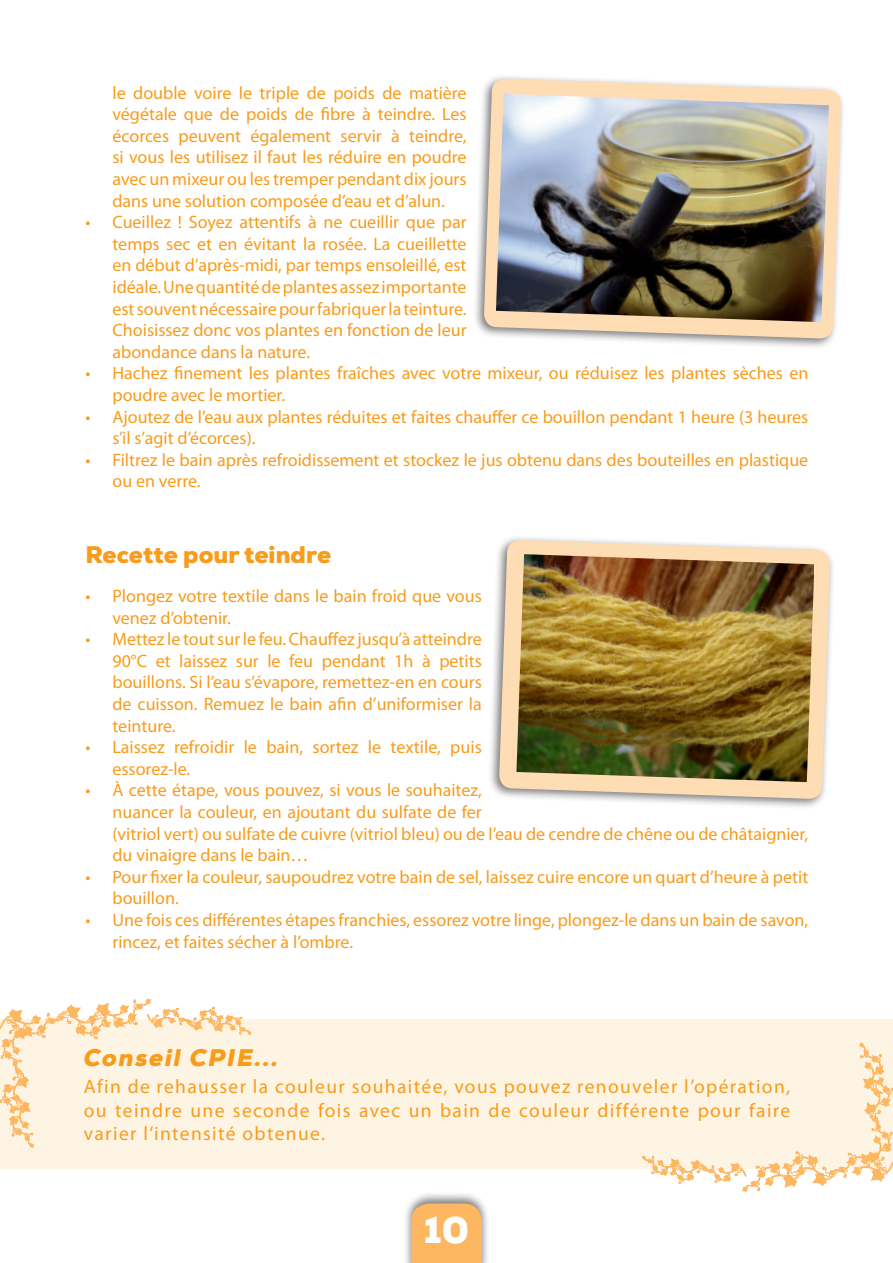
<style>
.page{position:relative;width:893px;height:1263px;background:#fff}
.page>*{position:absolute;margin:0;border:0;box-sizing:border-box;transform-origin:0 0}
.t1{font:900 37.5px "Nexa";color:#fff}
.t2{font:900 24px "Nexa";color:#f89c1c}
.t3{font:italic 900 24px "Nexa";letter-spacing:.07em;color:#f89c1c}
.t4{font:19.5px/23.4px "Myriad Pro";letter-spacing:.07em;color:#f89c1c;text-align:justify}
.t5{font:18px/21.6px "Myriad Pro";color:#f89c1c}
</style>
<div class="page">
<div style="left:0;top:1020px;width:893px;height:149px;background:#fef4e4"></div>
<div style="left:402px;top:1190px;width:88px;height:73px;background:#231f20;opacity:.6"></div>
<div style="left:411px;top:1203px;width:71px;height:60px;background:#fcb760"></div>
<div style="left:487px;top:534px;width:347px;height:275px;background:#231f20;opacity:.6"></div>
<svg style="left:499px;top:540px;width:331px;height:259px;background:#f1dabe"></svg>
<img style="left:516px;top:554px;width:298px;height:228px">
<svg style="left:0;top:998px;width:252px;height:151px"></svg>
<svg style="left:641px;top:1042px;width:252px;height:150px"></svg>
<div style="left:472px;top:73px;width:373px;height:276px;background:#231f20;opacity:.6"></div>
<svg style="left:484px;top:78px;width:357px;height:261px;background:#efdac1"></svg>
<img style="left:496px;top:94px;width:333px;height:228px">
<p class="t5" style="left:112px;top:81px;width:356px;text-align:justify">le double voire le triple de poids de matière végétale que de poids de fibre à teindre. Les écorces peuvent également servir à teindre, si vous les utilisez il faut les réduire en poudre avec un mixeur ou les tremper pendant dix jours dans une solution composée d’eau et d’alun.</p>
<p class="t5" style="left:112px;top:211px;width:356px;text-align:justify;text-indent:-27px">• Cueillez ! Soyez attentifs à ne cueillir que par temps sec et en évitant la rosée. La cueillette en début d’après-midi, par temps ensoleillé, est idéale. Une quantité de plantes assez importante est souvent nécessaire pour fabriquer la teinture.<br>Choisissez donc vos plantes en fonction de leur abondance dans la nature.</p>
<p class="t5" style="left:112px;top:362px;width:697px;text-indent:-27px">• Hachez finement les plantes fraîches avec votre mixeur, ou réduisez les plantes sèches en poudre avec le mortier.</p>
<p class="t5" style="left:112px;top:405px;width:697px;text-indent:-27px">• Ajoutez de l’eau aux plantes réduites et faites chauffer ce bouillon pendant 1 heure (3 heures s’il s’agit d’écorces).</p>
<p class="t5" style="left:112px;top:449px;width:697px;text-indent:-27px">• Filtrez le bain après refroidissement et stockez le jus obtenu dans des bouteilles en plastique ou en verre.</p>
<h2 class="t2" style="left:85px;top:539px;width:247px">Recette pour teindre</h2>
<p class="t5" style="left:112px;top:585px;width:371px;text-indent:-27px">• Plongez votre textile dans le bain froid que vous venez d’obtenir.</p>
<p class="t5" style="left:112px;top:628px;width:371px;text-align:justify;text-indent:-27px">• Mettez le tout sur le feu. Chauffez jusqu’à atteindre 90°C et laissez sur le feu pendant 1h à petits bouillons. Si l’eau s’évapore, remettez-en en cours de cuisson. Remuez le bain afin d’uniformiser la teinture.</p>
<p class="t5" style="left:112px;top:736px;width:371px;text-indent:-27px">• Laissez refroidir le bain, sortez le textile, puis essorez-le.</p>
<p class="t5" style="left:112px;top:779px;width:697px;text-indent:-27px">• À cette étape, vous pouvez, si vous le souhaitez,<br>nuancer la couleur, en ajoutant du sulfate de fer<br>(vitriol vert) ou sulfate de cuivre (vitriol bleu) ou de l’eau de cendre de chêne ou de châtaignier, du vinaigre dans le bain…</p>
<p class="t5" style="left:112px;top:866px;width:697px;text-indent:-27px">• Pour fixer la couleur, saupoudrez votre bain de sel, laissez cuire encore un quart d’heure à petit bouillon.</p>
<p class="t5" style="left:112px;top:909px;width:697px;text-indent:-27px">• Une fois ces différentes étapes franchies, essorez votre linge, plongez-le dans un bain de savon, rincez, et faites sécher à l’ombre.</p>
<h2 class="t3" style="left:84px;top:1042px;width:196px">Conseil CPIE...</h2>
<p class="t4" style="left:84px;top:1075px;width:708px">Afin de rehausser la couleur souhaitée, vous pouvez renouveler l’opération, ou teindre une seconde fois avec un bain de couleur différente pour faire varier l’intensité obtenue.</p>
<h1 class="t1" style="left:424px;top:1206px;width:47px">10</h1>
</div>
